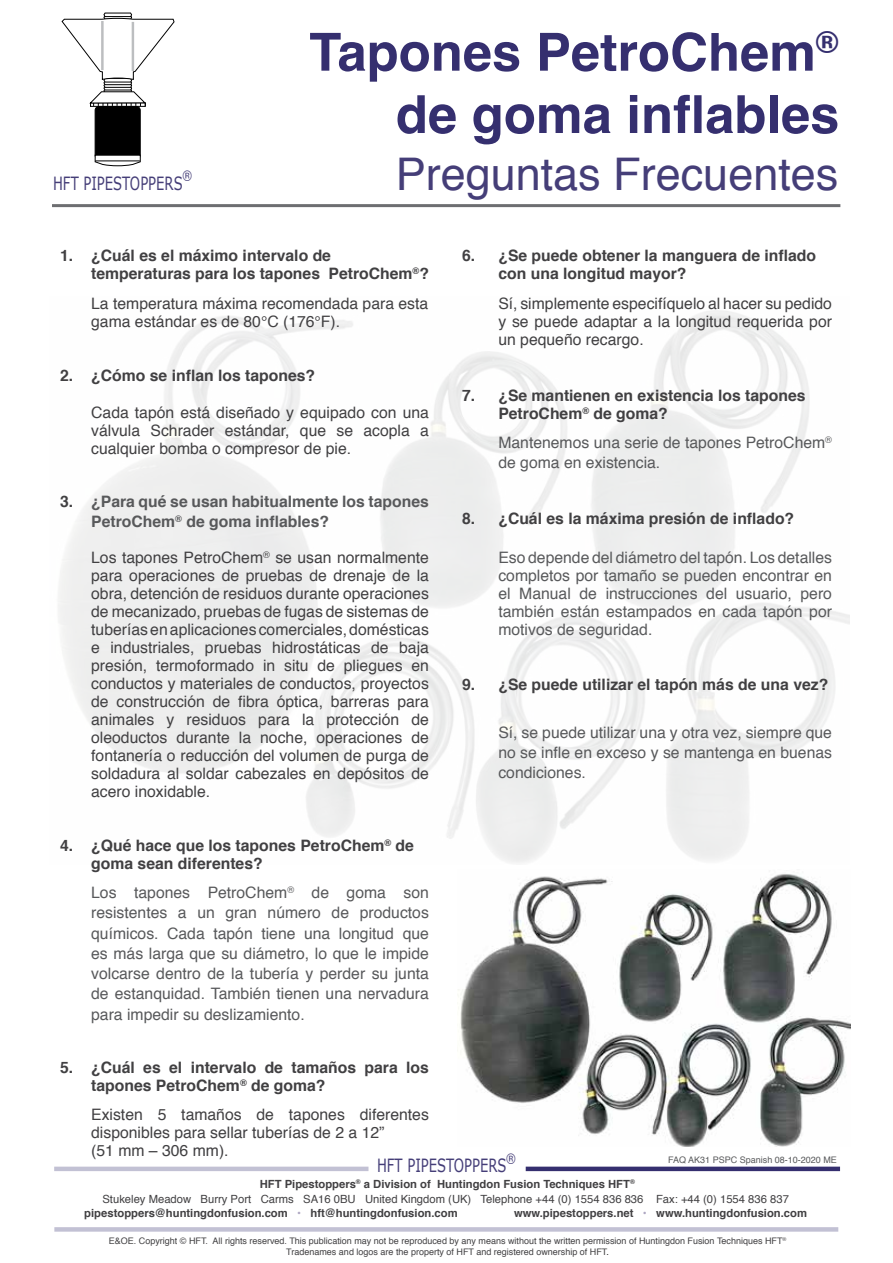
<style>
.page{position:relative;width:893px;height:1263px;background:#fff}
.page>*{position:absolute;margin:0;border:0;box-sizing:border-box;transform-origin:0 0}
.t1{font:700 52.5px "Helvetica";color:#352f6f}
.t2{font:45px "Helvetica";color:#453e78}
.t3{font:18.15px "Verdana";color:#453e78;scale:.72 1}
.t4{font:15.75px/18px "Helvetica";color:#414042;text-align:justify}
.t5{font:15.75px/20.2px "Helvetica";color:#58595b;text-align:justify}
.t6{font:700 15.75px/18px "Helvetica";color:#414042}
.t7{font:700 15.75px/20.2px "Helvetica";color:#58595b}
.t8{font:14.7px "Helvetica";color:#453e78;scale:.83 1}
.t9{font:11.25px/15px "Helvetica";color:#414042;text-align:center}
.t10{font:700 11.25px "Helvetica";color:#414042}
.t11{font:9px/10.8px "Helvetica";color:#414042;text-align:center}
.t12{font:9px "Helvetica";color:#58595b}
.s1{color:#414042}
.s2{font-weight:700}
.s3{color:#000}
.s4{color:#aea7c2}
</style>
<div class="page">
<hr style="left:52px;top:204px;width:788px;height:3px;background:#6d6e71">
<svg style="left:90px;top:106px;width:56px;height:1px"></svg>
<div style="left:95px;top:106px;width:45px;height:53px;background:#000;border-radius:4px"></div>
<div style="left:95px;top:106px;width:46px;height:54px;border:1px solid #000;border-radius:4px"></div>
<svg style="left:94px;top:154px;width:47px;height:13px"></svg>
<svg style="left:62px;top:13px;width:113px;height:93px"></svg>
<hr style="left:132px;top:22px;width:2px;height:49px;background:#bcbec0">
<hr style="left:101px;top:21px;width:3px;height:49px;background:#bcbec0">
<hr style="left:95px;top:161px;width:45px;height:1px;background:#000">
<div style="left:54px;top:1227px;width:784px;height:5px;background:#c2c1d4"></div>
<div style="left:54px;top:1166px;width:314px;height:5px;background:#c2c1d4"></div>
<div style="left:526px;top:1166px;width:314px;height:5px;background:#352f6f"></div>
<img style="left:458px;top:874px;width:393px;height:272px">
<h1 class="t1" style="left:309px;top:10px;width:531px">Tapones PetroChem<sup>®</sup></h1>
<p class="t8" style="left:183px;top:165px;width:12px">®</p>
<p class="t3" style="left:53px;top:171px;width:182px">HFT PIPESTOPPERS</p>
<h1 class="t1" style="left:396px;top:72px;width:445px">de goma inflables</h1>
<h2 class="t2" style="left:396px;top:140px;width:444px">Preguntas Frecuentes</h2>
<p class="t6" style="left:91px;top:247px;width:339px;text-indent:-31px">1. ¿Cuál es el máximo intervalo de temperaturas para los tapones PetroChem<sup>®</sup>?</p>
<p class="t4" style="left:91px;top:294px;width:339px">La temperatura máxima recomendada para esta gama estándar es de 80°C (176°F).</p>
<p class="t6" style="left:60px;top:366px;width:257px">2. ¿Cómo se inflan los tapones?</p>
<p class="t4" style="left:91px;top:403px;width:339px">Cada tapón está diseñado y equipado con una válvula Schrader estándar, que se acopla a cualquier bomba o compresor de pie.</p>
<p class="t7" style="left:91px;top:491px;width:339px;text-indent:-31px"><span class="s1">3.</span> ¿Para qué se usan habitualmente los tapones<br>PetroChem<sup>®</sup> de goma inflables?</p>
<p class="t4" style="left:91px;top:549px;width:339px">Los tapones PetroChem<sup>®</sup> se usan normalmente para operaciones de pruebas de drenaje de la obra, detención de residuos durante operaciones de mecanizado, pruebas de fugas de sistemas de tuberías en aplicaciones comerciales, domésticas e industriales, pruebas hidrostáticas de baja presión, termoformado in situ de pliegues en conductos y materiales de conductos, proyectos de construcción de fibra óptica, barreras para animales y residuos para la protección de oleoductos durante la noche, operaciones de fontanería o reducción del volumen de purga de soldadura al soldar cabezales en depósitos de acero inoxidable.</p>
<p class="t6" style="left:498px;top:247px;width:319px;text-indent:-36px">6. ¿Se puede obtener la manguera de inflado con una longitud mayor?</p>
<p class="t4" style="left:498px;top:295px;width:335px">Sí, simplemente especifíquelo al hacer su pedido y se puede adaptar a la longitud requerida por un pequeño recargo.</p>
<p class="t6" style="left:498px;top:387px;width:309px;text-indent:-36px">7. ¿Se mantienen en existencia los tapones<br>PetroChem<sup>®</sup> de goma?</p>
<p class="t5" style="left:498px;top:433px;width:335px">Mantenemos una serie de tapones PetroChem<sup>® </sup>de goma en existencia.</p>
<p class="t6" style="left:462px;top:509px;width:334px">8. ¿Cuál es la máxima presión de inflado?</p>
<p class="t5" style="left:498px;top:549px;width:335px;line-height:18px">Eso depende del diámetro del tapón. Los detalles completos por tamaño se pueden encontrar en el Manual de instrucciones del usuario, pero también están estampados en cada tapón por motivos de seguridad.</p>
<p class="t6" style="left:462px;top:676px;width:368px">9. ¿Se puede utilizar el tapón más de una vez?</p>
<p class="t5" style="left:498px;top:723px;width:335px">Sí, se puede utilizar una y otra vez, siempre que no se infle en exceso y se mantenga en buenas condiciones.</p>
<p class="t6" style="left:91px;top:837px;width:324px;text-indent:-31px">4. ¿Qué hace que los tapones PetroChem<sup>®</sup> de goma sean diferentes?</p>
<p class="t5" style="left:91px;top:883px;width:339px">Los tapones PetroChem<sup>®</sup> de goma son resistentes a un gran número de productos químicos. Cada tapón tiene una longitud que es más larga que su diámetro, lo que le impide volcarse dentro de la tubería y perder su junta de estanquidad. También tienen una nervadura para impedir su deslizamiento.</p>
<p class="t6" style="left:91px;top:1059px;width:339px;text-indent:-31px">5. ¿Cuál es el intervalo de tamaños para los tapones PetroChem<sup>®</sup> de goma?</p>
<p class="t4" style="left:91px;top:1106px;width:339px;text-align:left">Existen 5 tamaños de tapones diferentes disponibles para sellar tuberías de 2 a 12”<br>(51 mm – 306 mm).</p>
<p class="t8" style="left:507px;top:1147px;width:12px">®</p>
<p class="t3" style="left:377px;top:1153px;width:182px">HFT PIPESTOPPERS</p>
<p class="t12" style="left:668px;top:1153px;width:170px">FAQ AK31 PSPC Spanish 08-10-2020 ME</p>
<p class="t9" style="left:102px;top:1177px;width:688px"><span class="s2">HFT Pipestoppers</span><sup>®</sup> <span class="s2">a Division of Huntingdon Fusion Techniques HFT</span><sup>®<br></sup>Stukeley Meadow Burry Port Carms SA16 0BU United Kingdom (UK) Telephone +44 (0) 1554 836 836 Fax: +44 (0) 1554 836 837</p>
<p class="t11" style="left:109px;top:1236px;width:679px">E&amp;OE. Copyright © HFT. All rights reserved. This publication may not be reproduced by any means without the written permission of Huntingdon Fusion Techniques HFT<sup>®<br></sup>Tradenames and logos are the property of HFT and registered ownership of HFT<span class="s3">.</span></p>
<p class="t10" style="left:84px;top:1204px;width:375px">pipestoppers@huntingdonfusion.com <span class="s4">•</span> hft@huntingdonfusion.com</p>
<p class="t10" style="left:514px;top:1204px;width:295px">www.pipestoppers.net <span class="s4">•</span> www.huntingdonfusion.com</p>
</div>
